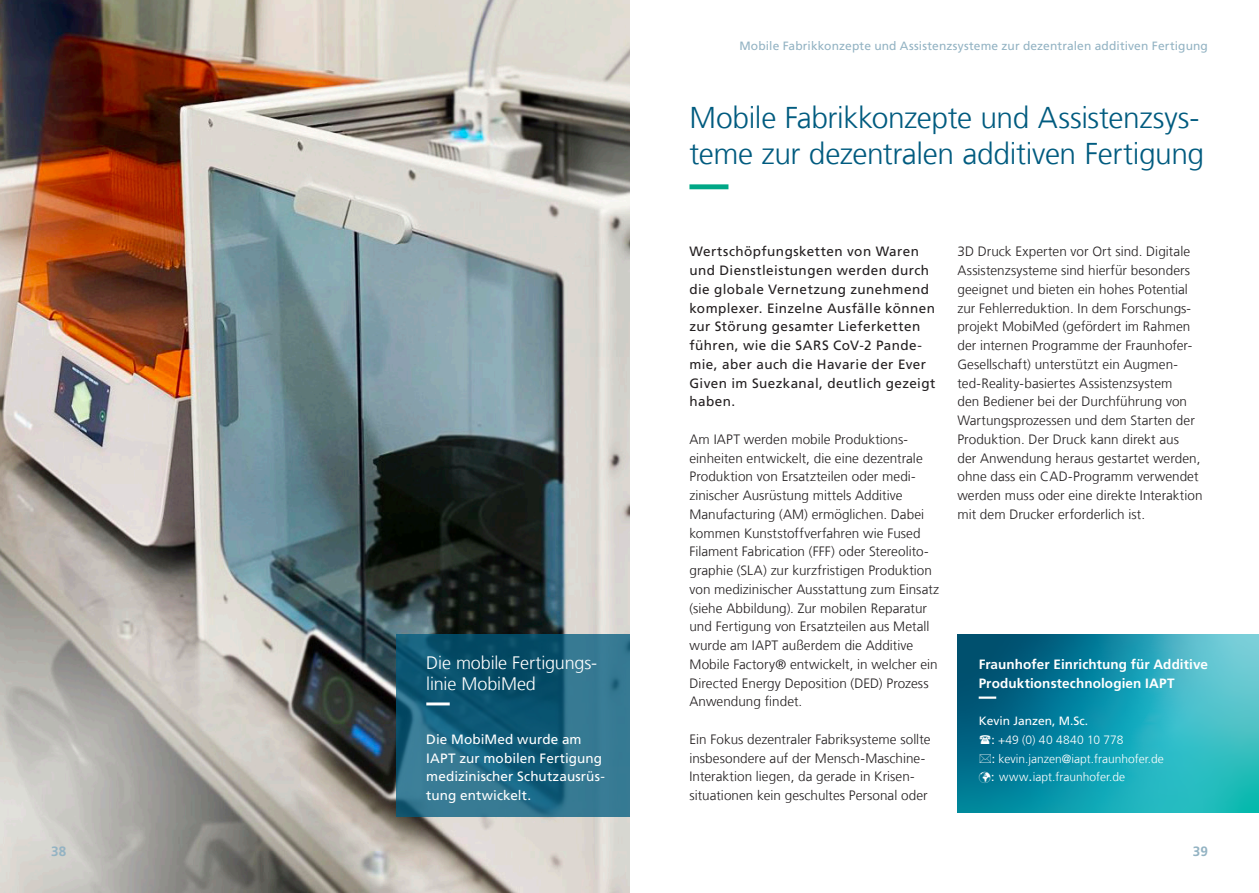
<style>
.page{position:relative;width:1259px;height:893px;background:#fff}
.page>*{position:absolute;margin:0;border:0;box-sizing:border-box;transform-origin:0 0}
.Ueberschrift_20_24_b{font:300 30px/36px "Frutiger LT Com";letter-spacing:-.015em;color:#005b7f}
.Infokasten_gross_Ueb{font:300 18px/21.6px "Frutiger LT Com";letter-spacing:-.01em;color:#fff}
.Fliesstext_9_12_5_sc{font:300 13.5px/18.8px "Frutiger LT Com";letter-spacing:.005em;color:#231f20}
.Introtext_9_12_5_sch{font:13.5px/18.8px "Frutiger LT Com";letter-spacing:.03em;color:#231f20}
.Fliesstext_9_12_5_we{font:13.5px/18.8px "Frutiger LT Com";letter-spacing:.01em;color:#fff}
.Infokasten_klein_Ube{font:700 13.5px/18.8px "Frutiger LT Com";letter-spacing:.01em;color:#fff}
.t1{font:700 13.5px "Frutiger LT Com";color:#93b3c3}
.t2{font:12px "Frutiger LT Com";letter-spacing:.01em;color:#93b3c3}
.Infokasten_klein_Fli{font:300 12px "Frutiger LT Com";color:#fff}
.Infokasten_klein_Fli-2{font:300 12px "Frutiger LT Com";letter-spacing:.02em;color:#fff}
.Infokasten_klein_Fli-3{font:12px "Frutiger LT Com";color:#fff}
.s1{font-weight:400}
</style>
<div class="page">
<svg style="left:957px;top:634px;width:302px;height:178px;background:#1b96aa"></svg>
<img style="left:0;top:0;width:629px;height:893px">
<svg style="left:689px;top:184px;width:40px;height:5px"></svg>
<svg style="left:395px;top:634px;width:234px;height:183px;background:#1f6580"></svg>
<svg style="left:426px;top:702px;width:180px;height:3px"></svg>
<svg style="left:978px;top:696px;width:258px;height:3px"></svg>
<svg style="left:979px;top:735px;width:11px;height:9px"></svg>
<svg style="left:979px;top:754px;width:12px;height:9px"></svg>
<p class="t1" style="left:51px;top:844px;width:17px">38</p>
<p class="Infokasten_gross_Ueb" style="left:426px;top:652px;width:172px">Die mobile Fertigungs&shy;linie MobiMed</p>
<p class="Fliesstext_9_12_5_we" style="left:426px;top:730px;width:180px">Die MobiMed wurde am<br>IAPT zur mobilen Fertigung medizinischer Schutzausrüs&shy;tung entwickelt.</p>
<p class="t2" style="left:739px;top:39px;width:470px">Mobile Fabrikkonzepte und Assistenzsysteme zur dezentralen additiven Fertigung</p>
<p class="Ueberschrift_20_24_b" style="left:689px;top:100px;width:516px">Mobile Fabrikkonzepte und Assistenzsys&shy;teme zur dezentralen additiven Fertigung</p>
<p class="Introtext_9_12_5_sch" style="left:689px;top:242px;width:247px">Wertschöpfungsketten von Waren und Dienstleistungen werden durch die globale Vernetzung zunehmend komplexer. Einzelne Ausfälle können zur Störung gesamter Lieferketten führen, wie die SARS CoV-2 Pande&shy;mie, aber auch die Havarie der Ever<br>Given im Suezkanal, deutlich gezeigt haben.</p>
<p class="Fliesstext_9_12_5_sc" style="left:689px;top:430px;width:251px">Am IAPT werden mobile Produktions&shy;einheiten entwickelt, die eine dezentrale Produktion von Ersatzteilen oder medi&shy;zinischer Ausrüstung mittels Additive Manufacturing (AM) ermöglichen. Dabei kommen Kunststoffverfahren wie Fused Filament Fabrication (FFF) oder Stereolito&shy;graphie (SLA) zur kurzfristigen Produktion von medizinischer Ausstattung zum Einsatz (siehe Abbildung). Zur mobilen Reparatur und Fertigung von Ersatzteilen aus Metall wurde am IAPT außerdem die Additive Mobile Factory® entwickelt, in welcher ein Directed Energy Deposition (DED) Prozess Anwendung findet.</p>
<p class="Fliesstext_9_12_5_sc" style="left:689px;top:730px;width:243px">Ein Fokus dezentraler Fabriksysteme sollte insbesondere auf der Mensch-Maschine-Interaktion liegen, da gerade in Krisen&shy;situationen kein geschultes Personal oder</p>
<p class="Fliesstext_9_12_5_sc" style="left:957px;top:242px;width:247px">3D Druck Experten vor Ort sind. Digitale Assistenzsysteme sind hierfür besonders geeignet und bieten ein hohes Potential zur Fehlerreduktion. In dem Forschungs&shy;projekt MobiMed (gefördert im Rahmen der internen Programme der Fraunhofer-Gesellschaft) unterstützt ein Augmen&shy;ted-Reality-basiertes Assistenzsystem<br>den Bediener bei der Durchführung von Wartungsprozessen und dem Starten der Produktion. Der Druck kann direkt aus<br>der Anwendung heraus gestartet werden, ohne dass ein CAD-Programm verwendet werden muss oder eine direkte Interaktion mit dem Drucker erforderlich ist.</p>
<p class="Infokasten_klein_Ube" style="left:978px;top:655px;width:231px">Fraunhofer Einrichtung für Additive<br>Produktionstechnologien IAPT</p>
<p class="Infokasten_klein_Fli-3" style="left:978px;top:714px;width:111px">Kevin Janzen, M.Sc.</p>
<p class="Infokasten_klein_Fli-2" style="left:991px;top:733px;width:134px"><span class="s1">:</span> +49 (0) 40 4840 10 778</p>
<p class="Infokasten_klein_Fli" style="left:992px;top:751px;width:173px"><span class="s1">:</span> kevin.janzen@iapt.fraunhofer.de</p>
<p class="Infokasten_klein_Fli" style="left:978px;top:770px;width:148px">✓<span class="s1">:</span> www<span class="s1">.</span>iapt.fraunhofer.de</p>
<p class="t1" style="left:1192px;top:844px;width:17px">39</p>
</div>
